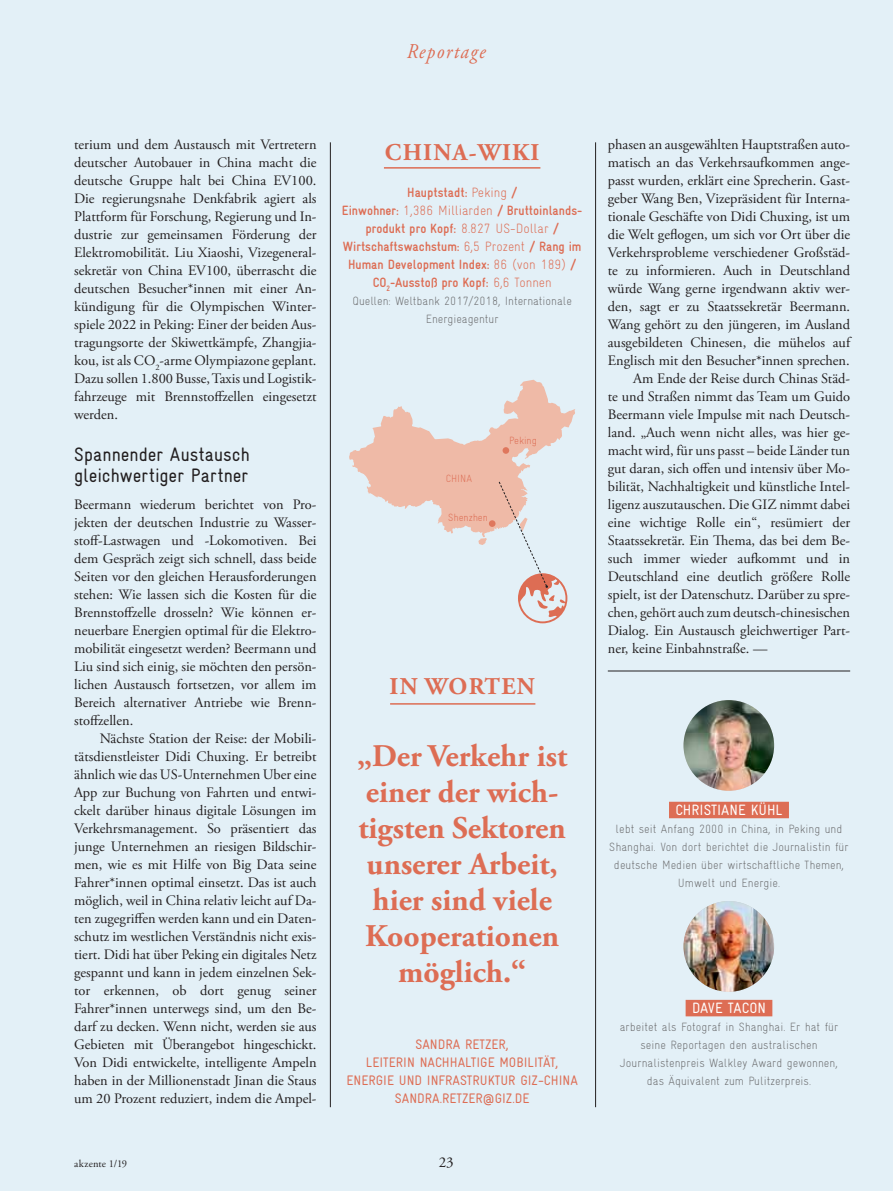
<style>
.page{position:relative;width:893px;height:1191px;background:#fff}
.page>*{position:absolute;margin:0;border:0;box-sizing:border-box;transform-origin:0 0}
.t1{font:700 31.5px/36px "Adobe Garamond Pro";color:#dd6d54;text-align:center}
.t2{font:700 24px "Adobe Garamond Pro";letter-spacing:.05em;color:#dd6d54}
.t3{font:italic 21px "Adobe Garamond Pro";letter-spacing:.075em;color:#dd6d54;scale:.9 1}
.t4{font:19.5px/21px "Gravur Condensed Reg CE";color:#231f20}
.t5{font:15px "Gravur Condensed Reg CE";color:#fff}
.t6{font:15px "Adobe Garamond Pro";color:#231f20}
.t7{font:14.4px/18px "Adobe Garamond Pro";color:#231f20;text-align:justify}
.t8{font:13.8px/18px "Gravur Condensed Reg CE";color:#dd6d54;text-align:center}
.t9{font:13.5px/18px "Gravur Condensed Bold CE";color:#dd6d54;text-align:center}
.t10{font:12px/18px "Gravur Condensed Light CE";letter-spacing:.005em;color:#6d6e70;text-align:center}
.t11{font:10.5px "Gravur Condensed Light CE";color:#dd6d54}
.t12{font:10.5px "Adobe Garamond Pro";letter-spacing:.015em;color:#231f20}
.s1{font-family:"Gravur Condensed Light CE"}
</style>
<div class="page">
<div style="left:0;top:0;width:893px;height:1190px;background:#e3f0f7"></div>
<hr style="left:330px;top:142px;width:1px;height:965px;background:#231f20">
<hr style="left:595px;top:142px;width:1px;height:965px;background:#231f20">
<hr style="left:384px;top:167px;width:156px;height:2px;background:#dd6d54">
<hr style="left:390px;top:703px;width:145px;height:1px;background:#dd6d54">
<hr style="left:608px;top:670px;width:242px;height:1px;background:#231f20">
<div style="left:669px;top:801px;width:120px;height:17px;background:#dd6d54"></div>
<img style="left:684px;top:700px;width:90px;height:90px;border-radius:50%">
<div style="left:686px;top:999px;width:86px;height:17px;background:#dd6d54"></div>
<img style="left:684px;top:901px;width:90px;height:90px;border-radius:50%">
<svg style="left:349px;top:380px;width:226px;height:243px"></svg>
<h3 class="t3" style="left:407px;top:43px;width:89px">Reportage</h3>
<p class="t7" style="left:74px;top:136px;width:244px">terium und dem Austausch mit Vertretern deutscher Autobauer in China macht die deutsche Gruppe halt bei China EV100.<br>Die regierungsnahe Denkfabrik agiert als Plattform für Forschung, Regierung und In&shy;dustrie zur gemeinsamen Förderung der Elektromobilität. Liu Xiaoshi, Vizegeneral&shy;sekretär von China EV100, überrascht die deutschen Besucher*innen mit einer An&shy;kündigung für die Olympischen Winter&shy;spiele 2022 in Peking: Einer der beiden Aus&shy;tragungsorte der Skiwettkämpfe, Zhangjia&shy;kou, ist als CO<sub>2</sub>-arme Olympiazone geplant.<br>Dazu sollen 1.800 Busse, Taxis und Logistik&shy;fahrzeuge mit Brennstoffzellen eingesetzt werden.</p>
<h3 class="t4" style="left:74px;top:445px;width:177px">Spannender Austausch gleichwertiger Partner</h3>
<p class="t7" style="left:74px;top:496px;width:244px">Beermann wiederum berichtet von Pro&shy;jekten der deutschen Industrie zu Wasser&shy;stoff-Lastwagen und -Lokomotiven. Bei dem Gespräch zeigt sich schnell, dass beide Seiten vor den gleichen Herausforderungen stehen: Wie lassen sich die Kosten für die Brennstoffzelle drosseln? Wie können er&shy;neuerbare Energien optimal für die Elektro&shy;mobilität eingesetzt werden? Beermann und Liu sind sich einig, sie möchten den persön&shy;lichen Austausch fortsetzen, vor allem im Bereich alternativer Antriebe wie Brenn&shy;stoffzellen.</p>
<p class="t7" style="left:74px;top:730px;width:244px;text-indent:26px">Nächste Station der Reise: der Mobili&shy;tätsdienstleister Didi Chuxing. Er betreibt ähnlich wie das US-Unternehmen Uber eine App zur Buchung von Fahrten und entwi&shy;ckelt darüber hinaus digitale Lösungen im Verkehrsmanagement. So präsentiert das junge Unternehmen an riesigen Bildschir&shy;men, wie es mit Hilfe von Big Data seine Fahrer*innen optimal einsetzt. Das ist auch möglich, weil in China relativ leicht auf Da&shy;ten zugegriffen werden kann und ein Daten&shy;schutz im westlichen Verständnis nicht exis&shy;tiert. Didi hat über Peking ein digitales Netz gespannt und kann in jedem einzelnen Sek&shy;tor erkennen, ob dort genug seiner Fahrer*innen unterwegs sind, um den Be&shy;darf zu decken. Wenn nicht, werden sie aus Gebieten mit Überangebot hingeschickt.<br>Von Didi entwickelte, intelligente Ampeln haben in der Millionenstadt Jinan die Staus um 20 Prozent reduziert, indem die Ampel-</p>
<h2 class="t2" style="left:385px;top:142px;width:156px">CHINA-WIKI</h2>
<p class="t9" style="left:342px;top:185px;width:242px">Hauptstadt: <span class="s1">Peking</span> /<br>Einwohner: <span class="s1">1,386 Milliarden</span> / Bruttoinlands&shy;produkt pro Kopf: <span class="s1">8.827 US-Dollar</span> / Wirtschaftswachstum: <span class="s1">6,5 Prozent</span> / Rang im Human Development Index: <span class="s1">86 (von 189)</span> / CO<sub>2</sub>-Ausstoß pro Kopf: <span class="s1">6,6 Tonnen</span></p>
<p class="t10" style="left:352px;top:293px;width:221px">Quellen: Weltbank 2017/2018, Internationale<br>Energieagentur</p>
<p class="t11" style="left:446px;top:474px;width:28px">CHINA</p>
<p class="t11" style="left:448px;top:513px;width:41px">Shenzhen</p>
<p class="t11" style="left:509px;top:436px;width:29px">Peking</p>
<h2 class="t2" style="left:390px;top:676px;width:147px">IN WORTEN</h2>
<h1 class="t1" style="left:357px;top:740px;width:211px">„Der Verkehr ist einer der wich&shy;tigsten Sektoren unserer Arbeit, hier sind viele<br>Kooperationen möglich.“</h1>
<p class="t8" style="left:346px;top:1036px;width:233px">SANDRA RETZER,<br>LEITERIN NACHHALTIGE MOBILITÄT,<br>ENERGIE UND INFRASTRUKTUR GIZ-CHINA<br>SANDRA.RETZER@GIZ.DE</p>
<p class="t12" style="left:74px;top:1159px;width:54px">akzente 1/19</p>
<p class="t6" style="left:439px;top:1155px;width:17px">23</p>
<p class="t7" style="left:608px;top:136px;width:244px">phasen an ausgewählten Hauptstraßen auto-</p>
<p class="t7" style="left:608px;top:154px;width:244px">matisch an das Verkehrsaufkommen ange-</p>
<p class="t7" style="left:608px;top:172px;width:244px">passt wurden, erklärt eine Sprecherin. Gast-</p>
<p class="t7" style="left:608px;top:190px;width:244px">geber Wang Ben, Vizepräsident für Interna-</p>
<p class="t7" style="left:608px;top:208px;width:244px">tionale Geschäfte von Didi Chuxing, ist um</p>
<p class="t7" style="left:608px;top:226px;width:244px">die Welt geflogen, um sich vor Ort über die</p>
<p class="t7" style="left:608px;top:244px;width:244px">Verkehrsprobleme verschiedener Großstäd-</p>
<p class="t7" style="left:608px;top:262px;width:244px">te zu informieren. Auch in Deutschland</p>
<p class="t7" style="left:608px;top:280px;width:244px">würde Wang gerne irgendwann aktiv wer-</p>
<p class="t7" style="left:608px;top:298px;width:244px">den, sagt er zu Staatssekretär Beermann.</p>
<p class="t7" style="left:608px;top:316px;width:244px">Wang gehört zu den jüngeren, im Ausland</p>
<p class="t7" style="left:608px;top:334px;width:244px">ausgebildeten Chinesen, die mühelos auf</p>
<p class="t7" style="left:608px;top:352px;width:243px">Englisch mit den Besucher*innen sprechen.</p>
<p class="t7" style="left:633px;top:370px;width:218px">Am Ende der Reise durch Chinas Städ-</p>
<p class="t7" style="left:608px;top:388px;width:244px">te und Straßen nimmt das Team um Guido</p>
<p class="t7" style="left:608px;top:406px;width:244px">Beermann viele Impulse mit nach Deutsch-</p>
<p class="t7" style="left:608px;top:424px;width:244px">land. „Auch wenn nicht alles, was hier ge-</p>
<p class="t7" style="left:608px;top:442px;width:244px">macht wird, für uns passt – beide Länder tun</p>
<p class="t7" style="left:608px;top:460px;width:244px">gut daran, sich offen und intensiv über Mo-</p>
<p class="t7" style="left:608px;top:478px;width:244px">bilität, Nachhaltigkeit und künstliche Intel-</p>
<p class="t7" style="left:608px;top:496px;width:244px">ligenz auszutauschen. Die GIZ nimmt dabei</p>
<p class="t7" style="left:608px;top:514px;width:244px">eine wichtige Rolle ein“, resümiert der</p>
<p class="t7" style="left:608px;top:532px;width:244px">Staatssekretär. Ein Thema, das bei dem Be-</p>
<p class="t7" style="left:608px;top:550px;width:244px">such immer wieder aufkommt und in</p>
<p class="t7" style="left:608px;top:568px;width:244px">Deutschland eine deutlich größere Rolle</p>
<p class="t7" style="left:608px;top:586px;width:244px">spielt, ist der Datenschutz. Darüber zu spre-</p>
<p class="t7" style="left:608px;top:604px;width:244px">chen, gehört auch zum deutsch-chinesischen</p>
<p class="t7" style="left:608px;top:622px;width:244px">Dialog. Ein Austausch gleichwertiger Part-</p>
<p class="t7" style="left:608px;top:640px;width:161px">ner, keine Einbahnstraße. —</p>
<p class="t5" style="left:675px;top:804px;width:109px">CHRISTIANE KÜHL</p>
<p class="t10" style="left:609px;top:821px;width:241px">lebt seit Anfang 2000 in China, in Peking und Shanghai. Von dort berichtet die Journalistin für deutsche Medien über wirtschaftliche Themen, Umwelt und Energie.</p>
<p class="t5" style="left:692px;top:1002px;width:75px">DAVE TACON</p>
<p class="t10" style="left:620px;top:1019px;width:220px">arbeitet als Fotograf in Shanghai. Er hat für seine Reportagen den australischen Journalistenpreis Walkley Award gewonnen, das Äquivalent zum Pulitzerpreis.</p>
</div>
